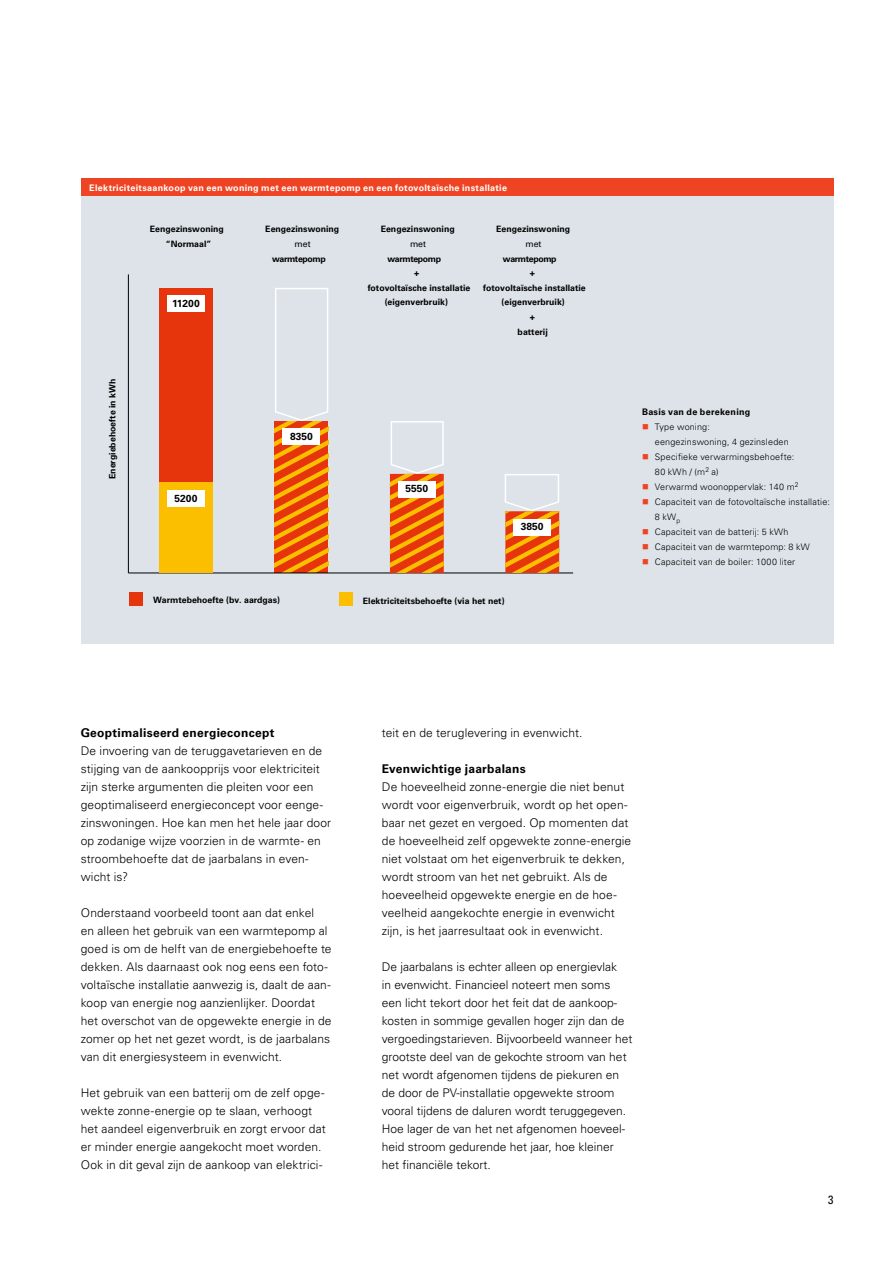
<style>
.page{position:relative;width:893px;height:1263px;background:#fff}
.page>*{position:absolute;margin:0;border:0;box-sizing:border-box;transform-origin:0 0}
.t1{font:300 12px/18px "Univers LT Std";letter-spacing:.005em;color:#000}
.t2{font:700 12px "Univers LT Std";letter-spacing:.02em;color:#000}
.t3{font:condensed 12px "Univers LT Std";color:#000}
.t4{font:700 10.2px "Univers LT Std";color:#000}
.t5{font:300 9px/15px "Univers LT Std";letter-spacing:.02em;color:#000}
.t6{font:700 9px "Univers LT Std";letter-spacing:.03em;color:#fff}
.t7{font:700 9px "Univers LT Std";letter-spacing:.03em;color:#000}
.t8{font:700 8.7px/14.5px "Univers LT Std";color:#000;text-align:center}
.t9{font:700 8.7px "Univers LT Std";letter-spacing:-.04em;color:#000}
.t10{font:8.7px "Univers LT Std";color:#000}
.s1{color:#ef4423}
</style>
<div class="page">
<div style="left:81px;top:179px;width:752px;height:18px;background:#ef4423"></div>
<div style="left:81px;top:197px;width:752px;height:447px;background:#dde3e8"></div>
<svg style="left:274px;top:288px;width:54px;height:285px"></svg>
<div style="left:130px;top:593px;width:13px;height:13px;background:#e6340d"></div>
<div style="left:339px;top:593px;width:14px;height:13px;background:#fcbf00"></div>
<hr style="left:128px;top:573px;width:445px;height:1px;background:#000">
<svg style="left:390px;top:421px;width:54px;height:152px"></svg>
<svg style="left:505px;top:474px;width:54px;height:99px"></svg>
<div style="left:514px;top:519px;width:37px;height:16px;background:#fff"></div>
<div style="left:159px;top:288px;width:54px;height:195px;background:#e6340d"></div>
<div style="left:159px;top:483px;width:54px;height:90px;background:#fcbf00"></div>
<div style="left:167px;top:490px;width:38px;height:16px;background:#fff"></div>
<div style="left:167px;top:295px;width:38px;height:17px;background:#fff"></div>
<hr style="left:128px;top:274px;width:1px;height:299px;background:#000">
<p class="t6" style="left:89px;top:182px;width:419px">Elektriciteitsaankoop van een woning met een warmtepomp en een fotovoltaïsche installatie</p>
<p class="t8" style="left:105px;top:479px;width:102px;rotate:-90deg">Energiebehoefte in kWh</p>
<p class="t8" style="left:150px;top:222px;width:75px">Eengezinswoning “Normaal”</p>
<p class="t4" style="left:172px;top:297px;width:29px">11200</p>
<p class="t8" style="left:265px;top:222px;width:75px">Eengezinswoning</p>
<p class="t10" style="left:295px;top:239px;width:18px">met</p>
<p class="t9" style="left:272px;top:253px;width:55px">warmtepomp</p>
<p class="t8" style="left:381px;top:222px;width:75px">Eengezinswoning</p>
<p class="t10" style="left:410px;top:239px;width:18px">met</p>
<p class="t9" style="left:387px;top:253px;width:55px">warmtepomp</p>
<p class="t8" style="left:414px;top:266px;width:7px">+</p>
<p class="t8" style="left:368px;top:281px;width:104px">fotovoltaïsche installatie</p>
<p class="t8" style="left:385px;top:295px;width:65px">(eigenverbruik)</p>
<p class="t8" style="left:496px;top:222px;width:75px">Eengezinswoning</p>
<p class="t10" style="left:525px;top:239px;width:18px">met</p>
<p class="t9" style="left:503px;top:253px;width:55px">warmtepomp</p>
<p class="t8" style="left:530px;top:266px;width:7px">+</p>
<p class="t8" style="left:483px;top:281px;width:104px">fotovoltaïsche installatie</p>
<p class="t8" style="left:502px;top:295px;width:65px">(eigenverbruik)</p>
<p class="t8" style="left:530px;top:310px;width:7px">+</p>
<p class="t8" style="left:518px;top:324px;width:32px">batterij</p>
<p class="t4" style="left:174px;top:492px;width:24px">5200</p>
<p class="t4" style="left:290px;top:430px;width:24px">8350</p>
<p class="t8" style="left:153px;top:593px;width:129px">Warmtebehoefte (bv. aardgas)</p>
<p class="t4" style="left:405px;top:483px;width:24px">5550</p>
<p class="t4" style="left:521px;top:520px;width:24px">3850</p>
<p class="t8" style="left:363px;top:594px;width:143px">Elektriciteitsbehoefte (via het net)</p>
<p class="t7" style="left:642px;top:406px;width:110px">Basis van de berekening</p>
<p class="t5" style="left:655px;top:419px;width:135px;text-indent:-13px"><span class="s1">■</span> Type woning:<br>eengezinswoning, 4 gezinsleden</p>
<p class="t5" style="left:655px;top:449px;width:141px;text-indent:-13px"><span class="s1">■</span> Specifieke verwarmingsbehoefte:<br>80 kWh / (m<sup>2</sup> a)</p>
<p class="t5" style="left:642px;top:479px;width:158px"><span class="s1">■</span> Verwarmd woonoppervlak: 140 m<sup>2</sup></p>
<p class="t5" style="left:655px;top:494px;width:177px;text-indent:-13px"><span class="s1">■</span> Capaciteit van de fotovoltaïsche installatie:<br>8 kW<sub>p</sub></p>
<p class="t5" style="left:642px;top:524px;width:148px"><span class="s1">■</span> Capaciteit van de batterij: 5 kWh</p>
<p class="t5" style="left:642px;top:539px;width:169px"><span class="s1">■</span> Capaciteit van de warmtepomp: 8 kW</p>
<p class="t5" style="left:642px;top:554px;width:155px"><span class="s1">■</span> Capaciteit van de boiler: 1000 liter</p>
<p class="t2" style="left:81px;top:725px;width:195px">Geoptimaliseerd energieconcept</p>
<p class="t1" style="left:81px;top:741px;width:252px">De invoering van de teruggavetarieven en de stijging van de aankoopprijs voor elektriciteit zijn sterke argumenten die pleiten voor een geoptimaliseerd energieconcept voor eenge&shy;zinswoningen. Hoe kan men het hele jaar door op zodanige wijze voorzien in de warmte- en stroombehoefte dat de jaarbalans in even&shy;wicht is?</p>
<p class="t1" style="left:81px;top:903px;width:252px">Onderstaand voorbeeld toont aan dat enkel<br>en alleen het gebruik van een warmtepomp al goed is om de helft van de energiebehoefte te dekken. Als daarnaast ook nog eens een foto&shy;voltaïsche installatie aanwezig is, daalt de aan&shy;koop van energie nog aanzienlijker. Doordat het overschot van de opgewekte energie in de zomer op het net gezet wordt, is de jaarbalans van dit energiesysteem in evenwicht.</p>
<p class="t1" style="left:81px;top:1083px;width:246px">Het gebruik van een batterij om de zelf opge&shy;wekte zonne-energie op te slaan, verhoogt het aandeel eigenverbruik en zorgt ervoor dat er minder energie aangekocht moet worden.<br>Ook in dit geval zijn de aankoop van elektrici-</p>
<p class="t1" style="left:382px;top:723px;width:202px">teit en de teruglevering in evenwicht.</p>
<p class="t2" style="left:382px;top:761px;width:145px">Evenwichtige jaarbalans</p>
<p class="t1" style="left:382px;top:777px;width:251px">De hoeveelheid zonne-energie die niet benut wordt voor eigenverbruik, wordt op het open&shy;baar net gezet en vergoed. Op momenten dat de hoeveelheid zelf opgewekte zonne-energie niet volstaat om het eigenverbruik te dekken, wordt stroom van het net gebruikt. Als de hoeveelheid opgewekte energie en de hoe&shy;veelheid aangekochte energie in evenwicht zijn, is het jaarresultaat ook in evenwicht.</p>
<p class="t1" style="left:382px;top:957px;width:252px">De jaarbalans is echter alleen op energievlak<br>in evenwicht. Financieel noteert men soms een licht tekort door het feit dat de aankoop&shy;kosten in sommige gevallen hoger zijn dan de vergoedingstarieven. Bijvoorbeeld wanneer het grootste deel van de gekochte stroom van het net wordt afgenomen tijdens de piekuren en de door de PV-installatie opgewekte stroom vooral tijdens de daluren wordt teruggegeven.<br>Hoe lager de van het net afgenomen hoeveel&shy;heid stroom gedurende het jaar, hoe kleiner het financiële tekort.</p>
<p class="t3" style="left:828px;top:1192px;width:7px">3</p>
</div>
